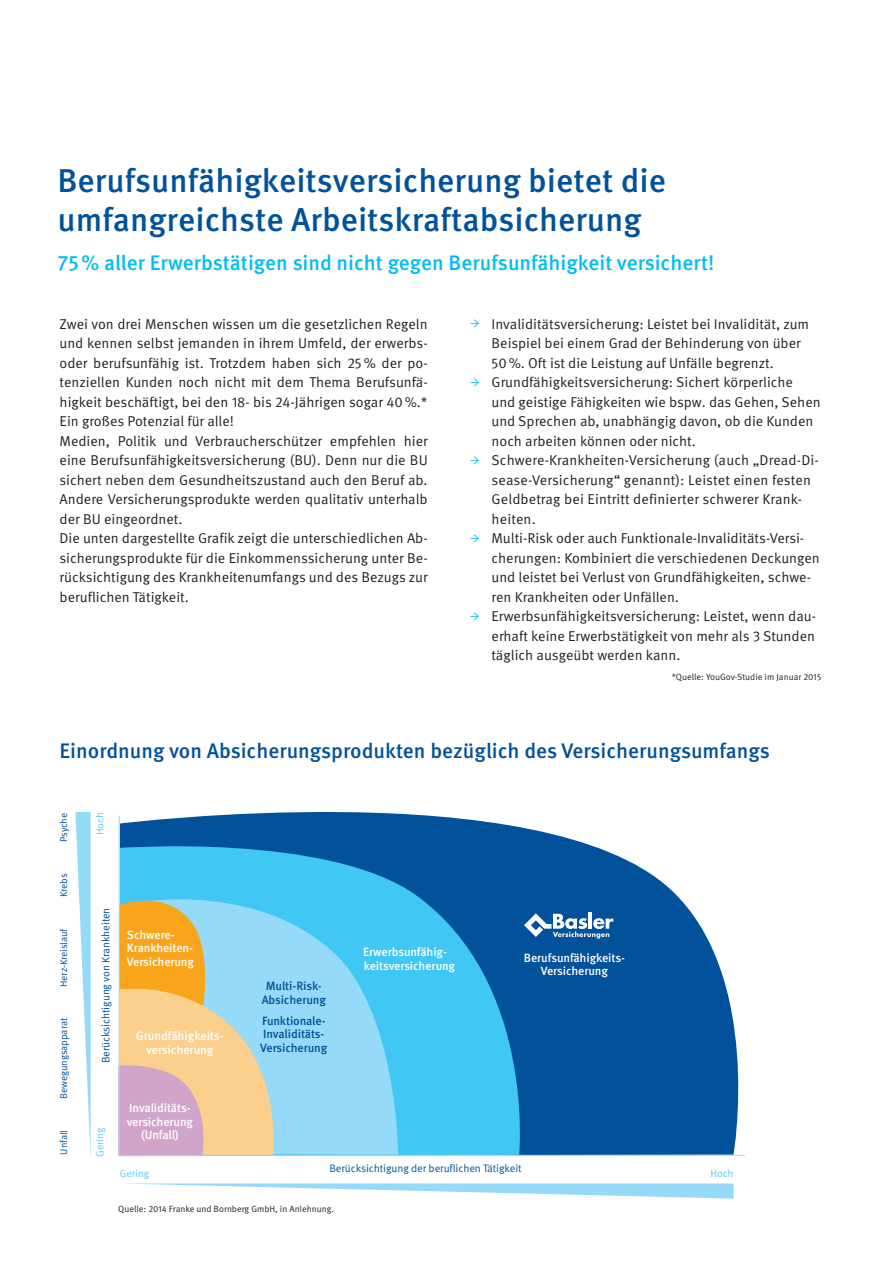
<style>
.page{position:relative;width:881px;height:1263px;background:#fff}
.page>*{position:absolute;margin:0;border:0;box-sizing:border-box;transform-origin:0 0}
.t1{font:500 33px/39px "Meta Pro";color:#01529a}
.t2{font:500 21px "Meta Pro";color:#01529a}
.t3{font:500 21px "Meta Pro";color:#01bdf2}
.t4{font:14.25px/19.5px "Meta Pro Norm";color:#231f20}
.t5{font:500 12.15px/13.5px "Meta Pro";letter-spacing:-.01em;color:#fff;text-align:center}
.t6{font:500 12px/13.5px "Meta Pro";letter-spacing:-.01em;color:#fff}
.t7{font:500 12px/13.5px "Meta Pro";letter-spacing:-.015em;color:#01529a;text-align:center}
.t8{font:10.8px "Meta Pro Norm";letter-spacing:-.01em;color:#01529a}
.t9{font:10.5px "Meta Pro Norm";letter-spacing:-.01em;color:#60cdf5}
.t10{font:9.9px "Meta Pro Norm";letter-spacing:-.01em;color:#01529a}
.t11{font:9px "Meta Pro Norm";color:#231f20}
.s1{font-family:"Minion Pro";font-weight:600;color:#01bdf2}
</style>
<div class="page">
<svg style="left:120px;top:811px;width:625px;height:345px;fill:#01529a"></svg>
<svg style="left:120px;top:832px;width:415px;height:323px;background:#2391cb"></svg>
<svg style="left:120px;top:875px;width:278px;height:279px;background:#72d2f6"></svg>
<svg style="left:118px;top:888px;width:163px;height:268px;background:#cdc4a7"></svg>
<hr style="left:119px;top:815px;width:1px;height:341px;background:#95daf8">
<hr style="left:119px;top:1155px;width:625px;height:1px;background:#95daf8">
<hr style="left:588px;top:912px;width:3px;height:17px;background:#fff">
<svg style="left:524px;top:913px;width:89px;height:26px"></svg>
<svg style="left:75px;top:812px;width:16px;height:344px"></svg>
<svg style="left:123px;top:1183px;width:610px;height:16px"></svg>
<h1 class="t1" style="left:57px;top:159px;width:609px">Berufsunfähigkeitsversicherung bietet die umfangreichste Arbeitskraftabsicherung</h1>
<h2 class="t3" style="left:57px;top:246px;width:658px">75 % aller Erwerbstätigen sind nicht gegen Berufsunfähigkeit versichert!</h2>
<p class="t4" style="left:60px;top:313px;width:369px">Zwei von drei Menschen wissen um die gesetzlichen Regeln und kennen selbst jemanden in ihrem Umfeld, der erwerbs&shy;oder berufsunfähig ist. Trotzdem haben sich 25 % der po&shy;tenziellen Kunden noch nicht mit dem Thema Berufsunfä&shy;higkeit beschäftigt, bei den 18- bis 24-Jährigen sogar 40 %.* Ein großes Potenzial für alle!<br>Medien, Politik und Verbraucherschützer empfehlen hier eine Berufsunfähigkeitsversicherung (BU). Denn nur die BU sichert neben dem Gesundheitszustand auch den Beruf ab.<br>Andere Versicherungsprodukte werden qualitativ unterhalb der BU eingeordnet.<br>Die unten dargestellte Grafik zeigt die unterschiedlichen Ab&shy;sicherungsprodukte für die Einkommenssicherung unter Be&shy;rücksichtigung des Krankheitenumfangs und des Bezugs zur beruflichen Tätigkeit.</p>
<p class="t4" style="left:491px;top:313px;width:319px;text-indent:-21px"><span class="s1">→</span> Invaliditätsversicherung: Leistet bei Invalidität, zum<br>Beispiel bei einem Grad der Behinderung von über<br>50 %. Oft ist die Leistung auf Unfälle begrenzt.</p>
<p class="t4" style="left:491px;top:371px;width:330px;text-indent:-21px"><span class="s1">→</span> Grundfähigkeitsversicherung: Sichert körperliche<br>und geistige Fähigkeiten wie bspw. das Gehen, Sehen und Sprechen ab, unabhängig davon, ob die Kunden noch arbeiten können oder nicht.</p>
<p class="t4" style="left:491px;top:449px;width:328px;text-indent:-21px"><span class="s1">→</span> Schwere-Krankheiten-Versicherung (auch „Dread-Di&shy;sease-Versicherung“ genannt): Leistet einen festen Geldbetrag bei Eintritt definierter schwerer Krank&shy;heiten.</p>
<p class="t4" style="left:491px;top:527px;width:329px;text-indent:-21px"><span class="s1">→</span> Multi-Risk oder auch Funktionale-Invaliditäts-Versi&shy;cherungen: Kombiniert die verschiedenen Deckungen und leistet bei Verlust von Grundfähigkeiten, schwe&shy;ren Krankheiten oder Unfällen.</p>
<p class="t4" style="left:491px;top:605px;width:326px;text-align:justify;text-indent:-21px"><span class="s1">→</span> Erwerbsunfähigkeitsversicherung: Leistet, wenn dau&shy;erhaft keine Erwerbstätigkeit von mehr als 3 Stunden täglich ausgeübt werden kann.</p>
<p class="t11" style="left:671px;top:670px;width:151px">*Quelle: YouGov-Studie im Januar 2015</p>
<h2 class="t2" style="left:60px;top:734px;width:711px">Einordnung von Absicherungsprodukten bezüglich des Versicherungsumfangs</h2>
<p class="t10" style="left:56px;top:842px;width:31px;rotate:-90deg">Psyche</p>
<p class="t10" style="left:56px;top:897px;width:25px;rotate:-90deg">Krebs</p>
<p class="t10" style="left:56px;top:987px;width:60px;rotate:-90deg">Herz-Kreislauf</p>
<p class="t10" style="left:56px;top:1099px;width:82px;rotate:-90deg">Bewegungsapparat</p>
<p class="t10" style="left:56px;top:1154px;width:26px;rotate:-90deg">Unfall</p>
<p class="t9" style="left:92px;top:835px;width:25px;rotate:-90deg">Hoch</p>
<p class="t8" style="left:98px;top:1063px;width:157px;rotate:-90deg">Berücksichtigung von Krankheiten</p>
<p class="t6" style="left:127px;top:927px;width:69px">Schwere-<br>Krankheiten-<br>Versicherung</p>
<p class="t5" style="left:136px;top:1028px;width:89px">Grundfähigkeits&shy;versicherung</p>
<p class="t7" style="left:261px;top:979px;width:66px">Multi-Risk-<br>Absicherung</p>
<p class="t7" style="left:260px;top:1013px;width:69px;text-align:left">Funktionale-<br>Invaliditäts-<br>Versicherung</p>
<p class="t6" style="left:363px;top:944px;width:94px">Erwerbsunfähig&shy;keitsversicherung</p>
<p class="t6" style="left:523px;top:950px;width:103px;text-align:center">Berufsunfähigkeits-<br>Versicherung</p>
<p class="t9" style="left:92px;top:1157px;width:31px;rotate:-90deg">Gering</p>
<p class="t6" style="left:127px;top:1100px;width:68px;text-align:center">Invaliditäts&shy;versicherung (Unfall)</p>
<p class="t8" style="left:329px;top:1160px;width:194px">Berücksichtigung der beruflichen Tätigkeit</p>
<p class="t9" style="left:120px;top:1165px;width:31px">Gering</p>
<p class="t9" style="left:710px;top:1165px;width:25px">Hoch</p>
<p class="t11" style="left:118px;top:1202px;width:217px">Quelle: 2014 Franke und Bornberg GmbH, in Anlehnung.</p>
</div>
